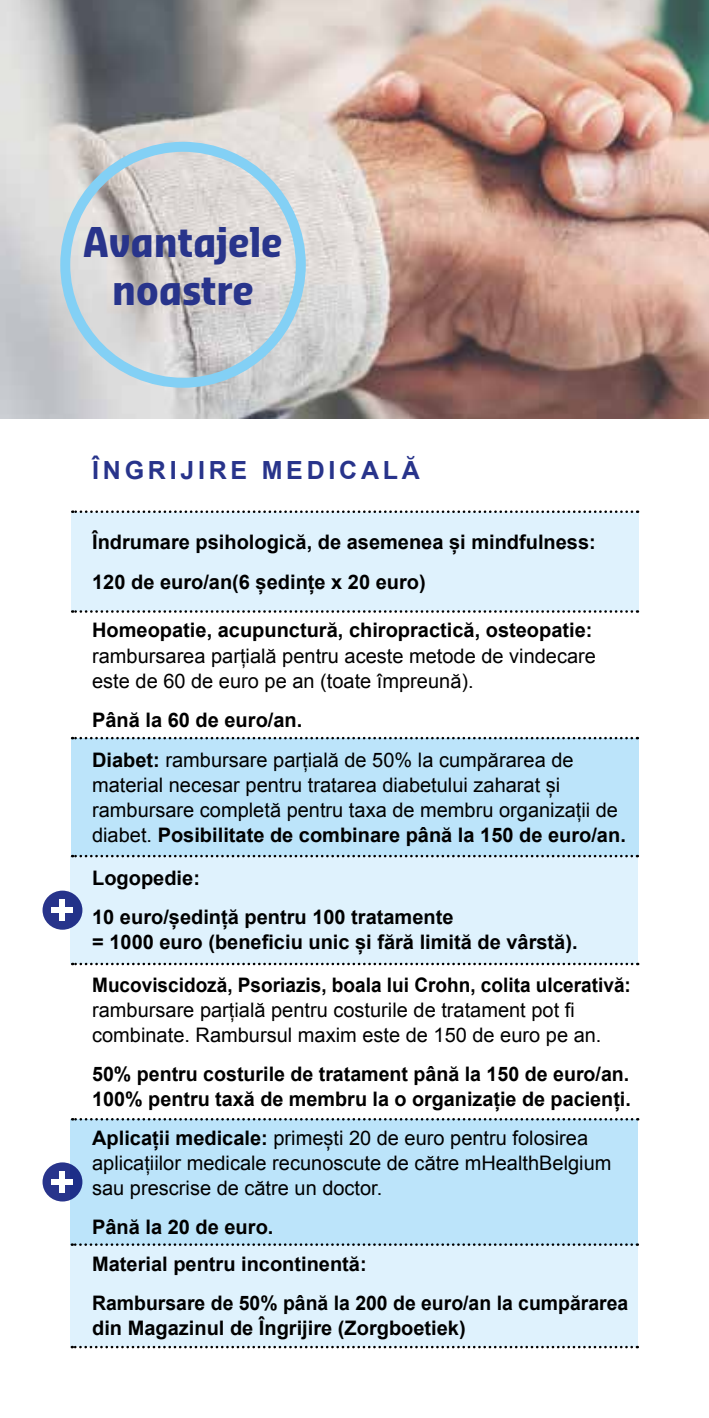
<style>
.page{position:relative;width:709px;height:1418px;background:#fff}
.page>*{position:absolute;margin:0;border:0;box-sizing:border-box;transform-origin:0 0}
.t1{font:700 40px/48px "Sansa Con Pro";color:#28348b;text-align:center}
.t2{font:700 25px "Arial";letter-spacing:.15em;color:#28348b}
.t3{font:20px/25px "Arial";color:#000}
.t4{font:700 20px/39.2px "Arial";color:#000}
.t5{font:700 20px "Arial";color:#000;scale:.95 1}
.s1{font-weight:700}
</style>
<div class="page">
<img style="left:0;top:0;width:709px;height:418px">
<div style="left:60px;top:142px;width:246px;height:246px;border:10px solid #83d0f5;border-radius:50%"></div>
<div style="left:71px;top:511px;width:567px;height:100px;background:#dff2fd"></div>
<div style="left:71px;top:738px;width:567px;height:118px;background:#bce4fa"></div>
<div style="left:71px;top:1244px;width:567px;height:102px;background:#dff2fd"></div>
<div style="left:71px;top:1119px;width:567px;height:125px;background:#bce4fa"></div>
<div style="left:71px;top:856px;width:567px;height:108px;background:#dff2fd"></div>
<svg style="left:72px;top:510px;width:566px;height:3px"></svg>
<svg style="left:72px;top:610px;width:566px;height:2px"></svg>
<svg style="left:72px;top:737px;width:566px;height:2px"></svg>
<svg style="left:72px;top:854px;width:566px;height:3px"></svg>
<div style="left:43px;top:890px;width:39px;height:39px;background:#28348b;border-radius:50%"></div>
<div style="left:52px;top:907px;width:21px;height:6px;background:#fff"></div>
<div style="left:59px;top:899px;width:6px;height:22px;background:#fff"></div>
<svg style="left:72px;top:962px;width:566px;height:3px"></svg>
<svg style="left:72px;top:1118px;width:566px;height:2px"></svg>
<svg style="left:72px;top:1243px;width:566px;height:2px"></svg>
<div style="left:43px;top:1162px;width:39px;height:39px;background:#28348b;border-radius:50%"></div>
<div style="left:52px;top:1178px;width:21px;height:6px;background:#fff"></div>
<div style="left:59px;top:1171px;width:6px;height:21px;background:#fff"></div>
<svg style="left:72px;top:1345px;width:566px;height:3px"></svg>
<h1 class="t1" style="left:83px;top:218px;width:201px">Avantajele noastre</h1>
<p class="t2" style="left:92px;top:454px;width:329px">ÎNGRIJIRE MEDICALĂ</p>
<p class="t4" style="left:92px;top:523px;width:505px">Îndrumare psihologică, de asemenea și mindfulness:<br>120 de euro/an(6 ședințe x 20 euro)</p>
<p class="t4" style="left:92px;top:611px;width:502px">Homeopatie, acupunctură, chiropractică, osteopatie:</p>
<p class="t3" style="left:92px;top:643px;width:505px">rambursarea parțială pentru aceste metode de vindecare este de 60 de euro pe an (toate împreună).</p>
<p class="t4" style="left:92px;top:700px;width:212px">Până la 60 de euro/an.</p>
<p class="t3" style="left:92px;top:747px;width:535px"><span class="s1">Diabet:</span> rambursare parțială de 50% la cumpărarea de material necesar pentru tratarea diabetului zaharat și rambursare completă pentru taxa de membru organizații de diabet. <span class="s1">Posibilitate de combinare până la 150 de euro/an.</span></p>
<p class="t4" style="left:92px;top:859px;width:363px">Logopedie:<br>10 euro/ședință pentru 100 tratamente</p>
<p class="t4" style="left:92px;top:923px;width:487px">= 1000 euro (beneficiu unic și fără limită de vârstă).</p>
<p class="t5" style="left:92px;top:971px;width:568px">Mucoviscidoză, Psoriazis, boala lui Crohn, colita ulcerativă:</p>
<p class="t3" style="left:92px;top:997px;width:511px">rambursare parțială pentru costurile de tratament pot fi combinate. Rambursul maxim este de 150 de euro pe an.</p>
<p class="t4" style="left:92px;top:1062px;width:540px;line-height:25px">50% pentru costurile de tratament până la 150 de euro/an.<br>100% pentru taxă de membru la o organizație de pacienți.</p>
<p class="t3" style="left:92px;top:1125px;width:521px"><span class="s1">Aplicații medicale:</span> primești 20 de euro pentru folosirea aplicațiilor medicale recunoscute de către mHealthBelgium sau prescrise de către un doctor.</p>
<p class="t4" style="left:92px;top:1207px;width:183px">Până la 20 de euro.</p>
<p class="t4" style="left:92px;top:1244px;width:537px">Material pentru incontinentă:<br>Rambursare de 50% până la 200 de euro/an la cumpărarea</p>
<p class="t4" style="left:92px;top:1309px;width:375px">din Magazinul de Îngrijire (Zorgboetiek)</p>
</div>
